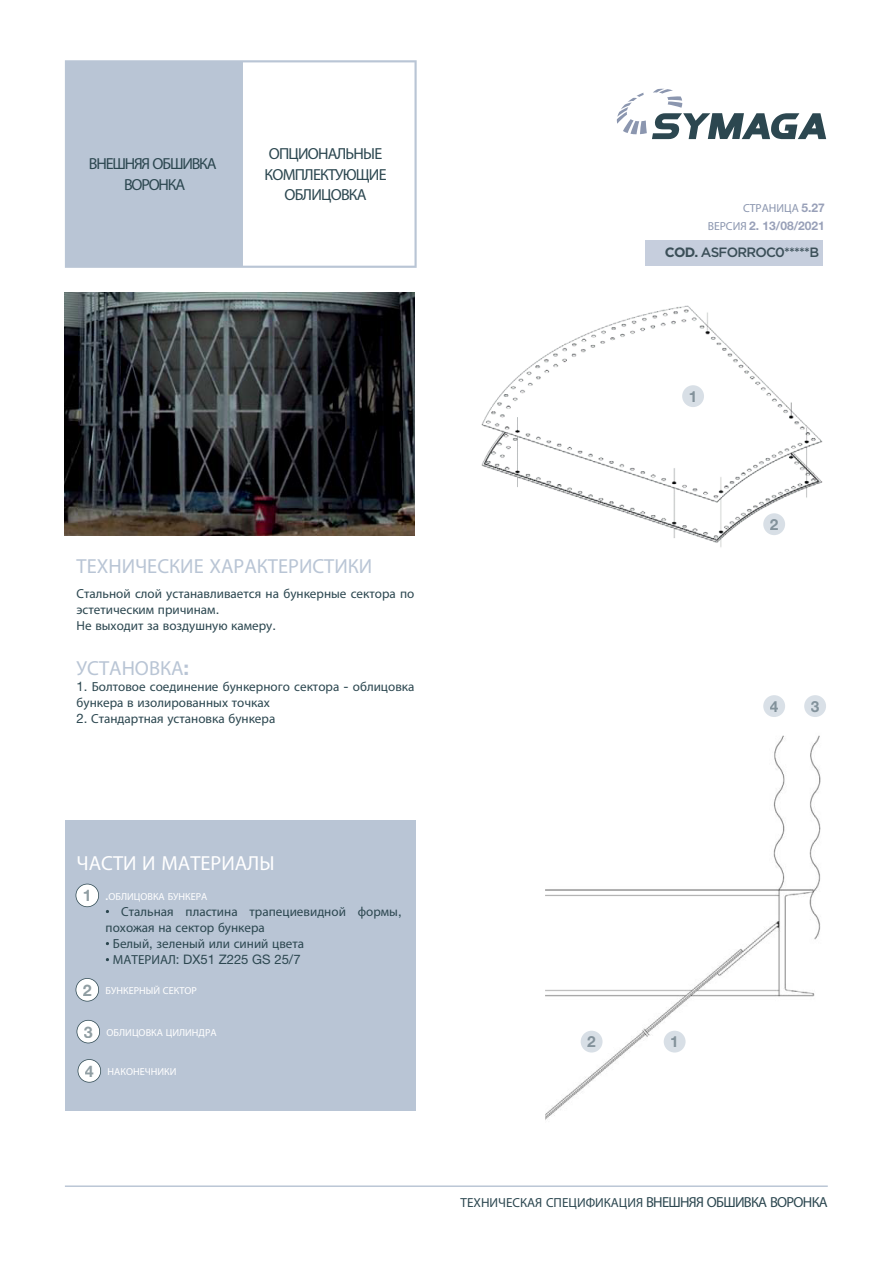
<style>
.page{position:relative;width:893px;height:1263px;background:#fff}
.page>*{position:absolute;margin:0;border:0;box-sizing:border-box;transform-origin:0 0}
.t1{font:20.4px "Myriad Pro";color:#b9c5d5}
.t2{font:20.4px "Myriad Pro";color:#fff}
.t3{font:16.05px/20.4px "Myriad Pro";letter-spacing:-.05em;color:#2c4750;text-align:center}
.t4{font:16.05px/20.4px "Myriad Pro";letter-spacing:-.075em;color:#2c4750;text-align:center}
.t5{font:700 16.05px "Helvetica Neue LT Std";color:#909ea3}
.t6{font:700 15.45px "Helvetica Neue LT Std";color:#83929b}
.t7{font:700 15.45px "Helvetica Neue LT Std";color:#82929b}
.t8{font:500 13.5px "Gotham";letter-spacing:-.06em;color:#3b4f58}
.t9{font:13.05px/16px "Myriad Pro";color:#2c4750}
.t10{font:13.05px "Helvetica Neue LT Std";color:#2c4750}
.t11{font:700 12px "Helvetica Neue LT Std";color:#98a0b8}
.t12{font:11.7px "Myriad Pro";color:#8b96af}
.t13{font:10.2px "Myriad Pro";color:#fff}
.s1{font-family:"Helvetica Neue LT Std";font-weight:700;font-size:12px;color:#98a0b8}
.s2{font-family:"Myriad Pro";font-weight:400;font-size:11.7px;color:#8b96af}
.s3{font-weight:700}
.s4{font-family:"Helvetica Neue LT Std"}
.s5{font-family:"Helvetica Neue LT Std";font-weight:700}
.s6{font-family:"Myriad Pro"}
.s7{font-family:"Helvetica Neue LT Std";font-weight:700;font-size:16.05px;color:#909ea3}
.s8{font-size:14.55px}
</style>
<div class="page">
<hr style="left:65px;top:1185px;width:763px;height:2px;background:#b9c5d5">
<div style="left:65px;top:820px;width:351px;height:290px;background:#b9c5d5"></div>
<svg style="left:65px;top:60px;width:352px;height:208px;fill:#b9c5d5"></svg>
<svg style="left:617px;top:89px;width:209px;height:50px"></svg>
<img style="left:481px;top:305px;width:342px;height:242px">
<img style="left:545px;top:735px;width:276px;height:385px">
<img style="left:65px;top:293px;width:349px;height:242px">
<img style="left:682px;top:385px;width:22px;height:22px">
<svg style="left:690px;top:391px;width:5px;height:11px"></svg>
<img style="left:581px;top:1031px;width:21px;height:22px">
<svg style="left:587px;top:1036px;width:8px;height:11px"></svg>
<svg style="left:76px;top:884px;width:23px;height:23px"></svg>
<div style="left:84px;top:890px;width:5px;height:11px;background:#fff"></div>
<svg style="left:76px;top:978px;width:23px;height:24px"></svg>
<div style="left:83px;top:984px;width:8px;height:12px;background:#fff"></div>
<svg style="left:77px;top:1020px;width:23px;height:23px"></svg>
<div style="left:84px;top:1026px;width:8px;height:12px;background:#fff"></div>
<img style="left:763px;top:513px;width:22px;height:22px">
<svg style="left:770px;top:519px;width:8px;height:11px"></svg>
<svg style="left:763px;top:695px;width:22px;height:22px"></svg>
<div style="left:770px;top:701px;width:8px;height:11px;background:#d9e0e7"></div>
<svg style="left:804px;top:695px;width:22px;height:22px"></svg>
<div style="left:811px;top:701px;width:8px;height:11px;background:#d9e0e7"></div>
<img style="left:664px;top:1031px;width:21px;height:22px">
<svg style="left:671px;top:1037px;width:5px;height:10px"></svg>
<svg style="left:78px;top:1059px;width:23px;height:24px"></svg>
<div style="left:85px;top:1066px;width:8px;height:11px;background:#fff"></div>
<div style="left:791px;top:300px;width:34px;height:31px;background:#fff"></div>
<div style="left:645px;top:240px;width:178px;height:26px;background:#c6cedd"></div>
<p class="t4" style="left:89px;top:153px;width:129px">ВНЕШНЯЯ ОБШИВКА<br>ВОРОНКА</p>
<p class="t3" style="left:265px;top:143px;width:124px">ОПЦИОНАЛЬНЫЕ<br>КОМПЛЕКТУЮЩИЕ<br>ОБЛИЦОВКА</p>
<p class="t12" style="left:743px;top:201px;width:83px">СТРАНИЦА <span class="s1">5.27</span></p>
<p class="t11" style="left:708px;top:219px;width:119px"><span class="s2">ВЕРСИЯ</span> 2. 13/08/2021</p>
<p class="t8" style="left:665px;top:243px;width:156px"><span class="s3">COD.</span> ASFORROC0*****B</p>
<h1 class="t1" style="left:77px;top:553px;width:297px">ТЕХНИЧЕСКИЕ ХАРАКТЕРИСТИКИ</h1>
<p class="t9" style="left:77px;top:585px;width:339px">Стальной слой устанавливается на бункерные сектора по эстетическим причинам<span class="s4">.<br></span>Не выходит за воздушную камеру<span class="s4">.</span></p>
<h1 class="t1" style="left:77px;top:655px;width:114px">УСТАНОВКА<span class="s5">:</span></h1>
<p class="t9" style="left:77px;top:678px;width:339px"><span class="s4">1.</span> Болтовое соединение бункерного сектора <span class="s4">-</span> облицовка бункера в изолированных точках</p>
<p class="t9" style="left:77px;top:710px;width:200px"><span class="s4">2.</span> Стандартная установка бункера</p>
<p class="t6" style="left:689px;top:387px;width:10px">1</p>
<p class="t6" style="left:770px;top:515px;width:10px">2</p>
<p class="t7" style="left:770px;top:697px;width:10px">4</p>
<p class="t7" style="left:811px;top:697px;width:10px">3</p>
<h1 class="t2" style="left:77px;top:850px;width:200px">ЧАСТИ И МАТЕРИАЛЫ</h1>
<p class="t5" style="left:83px;top:886px;width:10px">1</p>
<p class="t13" style="left:106px;top:890px;width:103px"><span class="s5">.</span>ОБЛИЦОВКА БУНКЕРА</p>
<p class="t9" style="left:106px;top:903px;width:297px"><span class="s4">·</span> Стальная пластина трапециевидной формы<span class="s4">, </span>похожая на сектор бункера<br><span class="s4">·</span> Белый<span class="s4">,</span> зеленый или синий цвета</p>
<p class="t10" style="left:106px;top:951px;width:196px">· <span class="s6">МАТЕРИАЛ</span>: DX51 Z225 GS 25/7</p>
<p class="t13" style="left:83px;top:984px;width:116px"><span class="s7">2</span> БУНКЕРНЫЙ СЕКТОР</p>
<p class="t13" style="left:84px;top:1026px;width:134px"><span class="s7">3</span> ОБЛИЦОВКА ЦИЛИНДРА</p>
<p class="t13" style="left:85px;top:1065px;width:93px"><span class="s7">4</span> НАКОНЕЧНИКИ</p>
<p class="t6" style="left:587px;top:1032px;width:10px">2</p>
<p class="t6" style="left:670px;top:1032px;width:10px">1</p>
<p class="t9" style="left:460px;top:1194px;width:369px">ТЕХНИЧЕСКАЯ СПЕЦИФИКАЦИЯ <span class="s8">ВНЕШНЯЯ ОБШИВКА ВОРОНКА</span></p>
</div>
